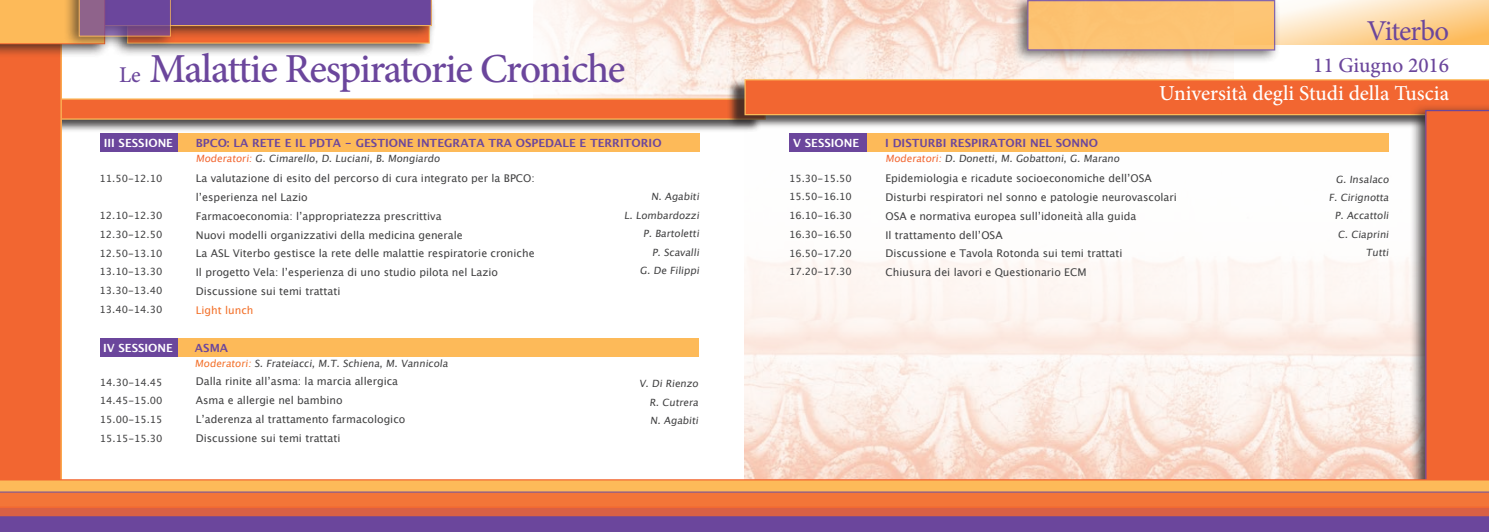
<style>
.page{position:relative;width:1489px;height:532px;background:#fff}
.page>*{position:absolute;margin:0;border:0;box-sizing:border-box;transform-origin:0 0}
.t1{font:500 41.25px "Minion Pro";letter-spacing:-.03em;color:#6b469c}
.t2{font:28.75px "Minion Pro";letter-spacing:-.035em;color:#6b469c}
.t3{font:500 22.5px "Minion Pro";color:#6b469c}
.t4{font:500 21.25px "Minion Pro";color:#fff}
.t5{font:500 21.25px "Minion Pro";color:#6b469c}
.t6{font:700 11.25px "Lucida Grande";color:#6b469c}
.t7{font:700 11.25px "Lucida Grande";color:#fff}
.t8{font:10.62px/18.8px "Lucida Grande";color:#414142}
.t9{font:10.62px "Lucida Grande";color:#f37029}
.t10{font:10px/18.8px "Lucida Grande";color:#414142;text-align:justify}
.s1{color:#f26631}
.s2{color:#f37029}
</style>
<div class="page">
<img style="left:533px;top:0;width:700px;height:98px">
<div style="left:33px;top:98px;width:729px;height:35px;background:#231f20;opacity:.79"></div>
<div style="left:50px;top:98px;width:715px;height:22px;background:#f26631;border:1px solid #fdba59"></div>
<div style="left:727px;top:79px;width:761px;height:50px;background:#231f20;opacity:.79"></div>
<svg style="left:744px;top:79px;width:744px;height:400px"></svg>
<div style="left:0;top:57px;width:62px;height:422px;background:#f26631"></div>
<div style="left:100px;top:133px;width:599px;height:18px;background:#fdba59"></div>
<div style="left:100px;top:133px;width:77px;height:18px;background:#6b469c"></div>
<div style="left:122px;top:338px;width:577px;height:18px;background:#fdba59"></div>
<div style="left:100px;top:338px;width:77px;height:18px;background:#6b469c"></div>
<div style="left:789px;top:133px;width:599px;height:18px;background:#fdba59"></div>
<div style="left:789px;top:133px;width:77px;height:18px;background:#6b469c"></div>
<div style="left:0;top:504px;width:1488px;height:27px;background:#6b469c"></div>
<svg style="left:0;top:479px;width:1488px;height:12px;background:#fbb157"></svg>
<svg style="left:0;top:491px;width:1488px;height:26px;background:#e16c43"></svg>
<div style="left:112px;top:0;width:322px;height:57px;background:#231f20;opacity:.8"></div>
<div style="left:0;top:0;width:110px;height:57px;background:#231f20;opacity:.8"></div>
<div style="left:64px;top:0;width:111px;height:50px;background:#231f20;opacity:.8"></div>
<svg style="left:0;top:0;width:431px;height:44px;background:#a3656f"></svg>
<svg style="left:1279px;top:0;width:209px;height:45px;background:#fddaa9"></svg>
<div style="left:1011px;top:0;width:268px;height:64px;background:#231f20;opacity:.8"></div>
<div style="left:1027px;top:0;width:248px;height:50px;background:#fcc372;border:1px solid #6b469c"></div>
<h3 class="t3" style="left:119px;top:60px;width:23px">Le</h3>
<h1 class="t1" style="left:149px;top:41px;width:477px">Malattie Respiratorie Croniche</h1>
<p class="t7" style="left:104px;top:134px;width:71px">III SESSIONE</p>
<p class="t6" style="left:196px;top:134px;width:467px">BPCO: LA RETE E IL PDTA - GESTIONE INTEGRATA TRA OSPEDALE E TERRITORIO</p>
<p class="t10" style="left:100px;top:169px;width:64px">11.50-12.10</p>
<p class="t10" style="left:100px;top:206px;width:64px">12.10-12.30<br>12.30-12.50<br>12.50-13.10<br>13.10-13.30<br>13.30-13.40<br>13.40-14.30</p>
<p class="t10" style="left:196px;top:149px;width:248px"><span class="s1">Moderatori:</span> G. Cimarello, D. Luciani, B. Mongiardo</p>
<p class="t8" style="left:196px;top:169px;width:340px">La valutazione di esito del percorso di cura integrato per la BPCO: l’esperienza nel Lazio<br>Farmacoeconomia: l’appropriatezza prescrittiva<br>Nuovi modelli organizzativi della medicina generale<br>La ASL Viterbo gestisce la rete delle malattie respiratorie croniche Il progetto Vela: l’esperienza di uno studio pilota nel Lazio Discussione sui temi trattati</p>
<p class="t9" style="left:196px;top:303px;width:59px">Light lunch</p>
<p class="t10" style="left:624px;top:188px;width:79px;line-height:18.4px;text-align:right">N. Agabiti<br>L. Lombardozzi<br>P. Bartoletti<br>P. Scavalli<br>G. De Filippi</p>
<p class="t7" style="left:103px;top:338px;width:71px">IV SESSIONE</p>
<p class="t6" style="left:195px;top:338px;width:35px">ASMA</p>
<p class="t10" style="left:100px;top:373px;width:64px">14.30-14.45<br>14.45-15.00<br>15.00-15.15<br>15.15-15.30</p>
<p class="t10" style="left:649px;top:374px;width:53px;line-height:18.4px;text-indent:-10px">V. Di Rienzo R. Cutrera N. Agabiti</p>
<p class="t10" style="left:195px;top:354px;width:257px"><span class="s2">Moderatori:</span> S. Frateiacci, M.T. Schiena, M. Vannicola</p>
<p class="t8" style="left:196px;top:372px;width:211px">Dalla rinite all’asma: la marcia allergica Asma e allergie nel bambino<br>L’aderenza al trattamento farmacologico Discussione sui temi trattati</p>
<h2 class="t2" style="left:1366px;top:12px;width:84px">Viterbo</h2>
<h3 class="t5" style="left:1313px;top:51px;width:137px">11 Giugno 2016</h3>
<p class="t7" style="left:793px;top:134px;width:68px">V SESSIONE</p>
<p class="t6" style="left:885px;top:134px;width:214px">I DISTURBI RESPIRATORI NEL SONNO</p>
<h3 class="t4" style="left:1159px;top:78px;width:291px">Università degli Studi della Tuscia</h3>
<p class="t10" style="left:789px;top:169px;width:64px">15.30-15.50<br>15.50-16.10<br>16.10-16.30<br>16.30-16.50<br>16.50-17.20<br>17.20-17.30</p>
<p class="t10" style="left:885px;top:149px;width:238px"><span class="s1">Moderatori:</span> D. Donetti, M. Gobattoni, G. Marano</p>
<p class="t8" style="left:885px;top:169px;width:293px">Epidemiologia e ricadute socioeconomiche dell’OSA Disturbi respiratori nel sonno e patologie neurovascolari OSA e normativa europea sull’idoneità alla guida<br>Il trattamento dell’OSA<br>Discussione e Tavola Rotonda sui temi trattati<br>Chiusura dei lavori e Questionario ECM</p>
<p class="t10" style="left:1328px;top:170px;width:64px;line-height:18.4px;text-align:right">G. Insalaco<br>F. Cirignotta<br>P. Accattoli<br>C. Ciaprini<br>Tutti</p>
</div>
